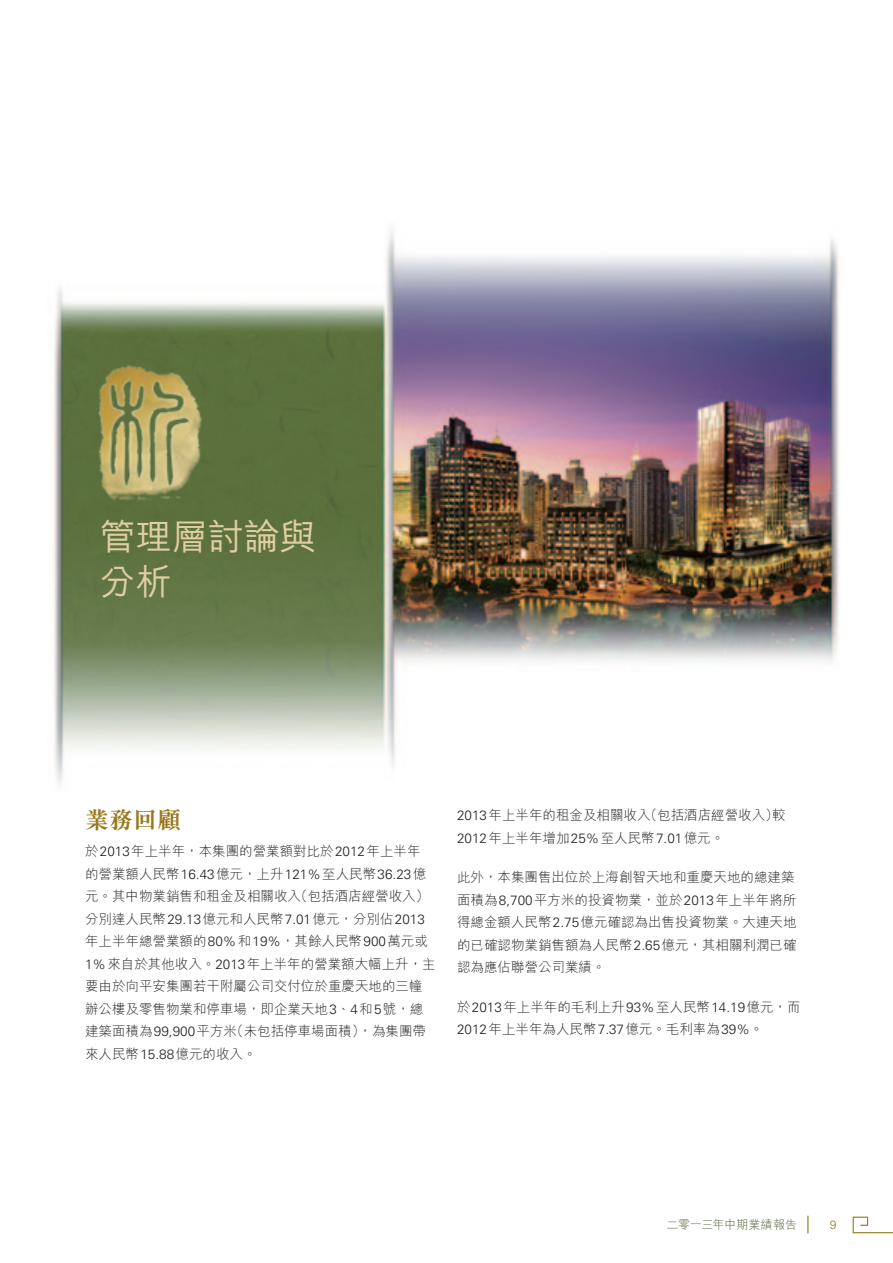
<style>
.page{position:relative;width:893px;height:1263px;background:#fff}
.page>*{position:absolute;margin:0;border:0;box-sizing:border-box;transform-origin:0 0}
._00_Title_C{font:500 36px/45px "M Hei HK";color:#dfcea2}
._01_Heading_C{font:700 24px "M Sung HK";color:#98781b}
._05_Body_C{font:300 13.5px/22.5px "M Hei HK";color:#231f20}
.t1{font:300 12px "M Hei HK";letter-spacing:-.01em;color:#526235}
.t2{font:300 12px "Univers";color:#98781b}
.s1{font-family:"Univers"}
</style>
<div class="page">
<img style="left:53px;top:229px;width:787px;height:1005px">
<img style="left:80px;top:361px;width:138px;height:140px">
<svg style="left:852px;top:1216px;width:41px;height:18px"></svg>
<svg style="left:807px;top:1216px;width:1px;height:17px"></svg>
<p class="_00_Title_C" style="left:100px;top:511px;width:217px">管理層討論與分析</p>
<p class="_01_Heading_C" style="left:85px;top:804px;width:97px">業務回顧</p>
<p class="_05_Body_C" style="left:85px;top:839px;width:352px">於<span class="s1">2013</span>年上半年，本集團的營業額對比於<span class="s1">2012</span>年上半年的營業額人民幣<span class="s1">16.43</span>億元，上升<span class="s1">121%</span>至人民幣<span class="s1">36.23</span>億元。其中物業銷售和租金及相關收入（包括酒店經營收入）分別達人民幣<span class="s1">29.13</span>億元和人民幣<span class="s1">7.01</span>億元，分別佔<span class="s1">2013</span>年上半年總營業額的<span class="s1">80%</span>和<span class="s1">19%</span>，其餘人民幣<span class="s1">900</span>萬元或<br><span class="s1">1%</span>來自於其他收入。<span class="s1">2013</span>年上半年的營業額大幅上升，主要由於向平安集團若干附屬公司交付位於重慶天地的三幢辦公樓及零售物業和停車場，即企業天地<span class="s1">3</span>、<span class="s1">4</span>和<span class="s1">5</span>號，總建築面積為<span class="s1">99,900</span>平方米（未包括停車場面積），為集團帶來人民幣<span class="s1">15.88</span>億元的收入。</p>
<p class="_05_Body_C" style="left:457px;top:803px;width:330px"><span class="s1">2013</span>年上半年的租金及相關收入（包括酒店經營收入）較<br><span class="s1">2012</span>年上半年增加<span class="s1">25%</span>至人民幣<span class="s1">7.01</span>億元。</p>
<p class="_05_Body_C" style="left:457px;top:865px;width:341px">此外，本集團售出位於上海創智天地和重慶天地的總建築面積為<span class="s1">8,700</span>平方米的投資物業，並於<span class="s1">2013</span>年上半年將所得總金額人民幣<span class="s1">2.75</span>億元確認為出售投資物業。大連天地的已確認物業銷售額為人民幣<span class="s1">2.65</span>億元，其相關利潤已確認為應佔聯營公司業績。</p>
<p class="_05_Body_C" style="left:457px;top:995px;width:345px">於<span class="s1">2013</span>年上半年的毛利上升<span class="s1">93%</span>至人民幣<span class="s1">14.19</span>億元，而<br><span class="s1">2012</span>年上半年為人民幣<span class="s1">7.37</span>億元。毛利率為<span class="s1">39%</span>。</p>
<p class="t1" style="left:667px;top:1216px;width:132px">二零一三年中期業績報告</p>
<p class="t2" style="left:830px;top:1217px;width:8px">9</p>
</div>
